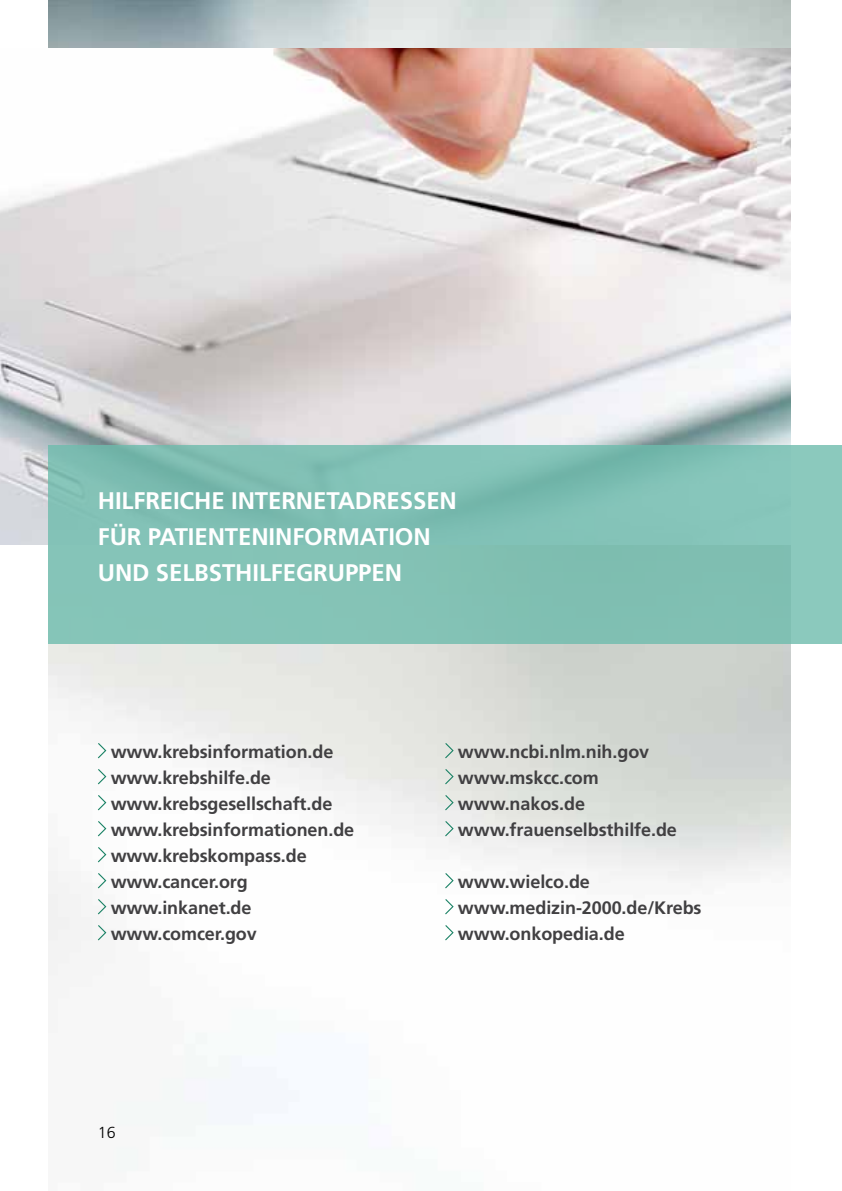
<style>
.page{position:relative;width:842px;height:1191px;background:#fff}
.page>*{position:absolute;margin:0;border:0;box-sizing:border-box;transform-origin:0 0}
.t1{font:700 24px/36px "Frutiger LT";letter-spacing:-.005em;color:#fff}
.t2{font:700 18px/26px "Frutiger LT";letter-spacing:-.005em;color:#414042}
.t3{font:300 16px "Frutiger LT";color:#000}
</style>
<div class="page">
<img style="left:0;top:48px;width:791px;height:496px">
<svg style="left:97px;top:741px;width:10px;height:18px"></svg>
<svg style="left:97px;top:767px;width:10px;height:18px"></svg>
<svg style="left:97px;top:795px;width:10px;height:16px"></svg>
<svg style="left:97px;top:821px;width:10px;height:16px"></svg>
<svg style="left:97px;top:847px;width:10px;height:16px"></svg>
<svg style="left:97px;top:871px;width:10px;height:18px"></svg>
<svg style="left:97px;top:897px;width:10px;height:18px"></svg>
<svg style="left:97px;top:923px;width:10px;height:18px"></svg>
<svg style="left:444px;top:741px;width:10px;height:18px"></svg>
<svg style="left:444px;top:767px;width:10px;height:18px"></svg>
<svg style="left:444px;top:793px;width:10px;height:18px"></svg>
<svg style="left:444px;top:819px;width:10px;height:18px"></svg>
<svg style="left:444px;top:871px;width:10px;height:18px"></svg>
<svg style="left:445px;top:899px;width:9px;height:16px"></svg>
<svg style="left:445px;top:925px;width:9px;height:16px"></svg>
<div style="left:48px;top:445px;width:794px;height:198px;background:#83c2b6"></div>
<h1 class="t1" style="left:98px;top:482px;width:361px">H ilfreiche Internetadressen für Patienteninformation und Selbsthilfegruppen</h1>
<p class="t2" style="left:111px;top:739px;width:245px">www.krebsinformation.de www.krebshilfe.de www.krebsgesellschaft.de www.krebsinformationen.de www.krebskompass.de www.cancer.org www.inkanet.de www.comcer.gov</p>
<p class="t2" style="left:458px;top:739px;width:220px">www.ncbi.nlm.nih.gov www.mskcc.com www.nakos.de www.frauenselbsthilfe.de</p>
<p class="t2" style="left:458px;top:869px;width:245px">www.wielco.de www.medizin-2000.de/Krebs www.onkopedia.de</p>
<p class="t3" style="left:98px;top:1123px;width:19px">16</p>
</div>
